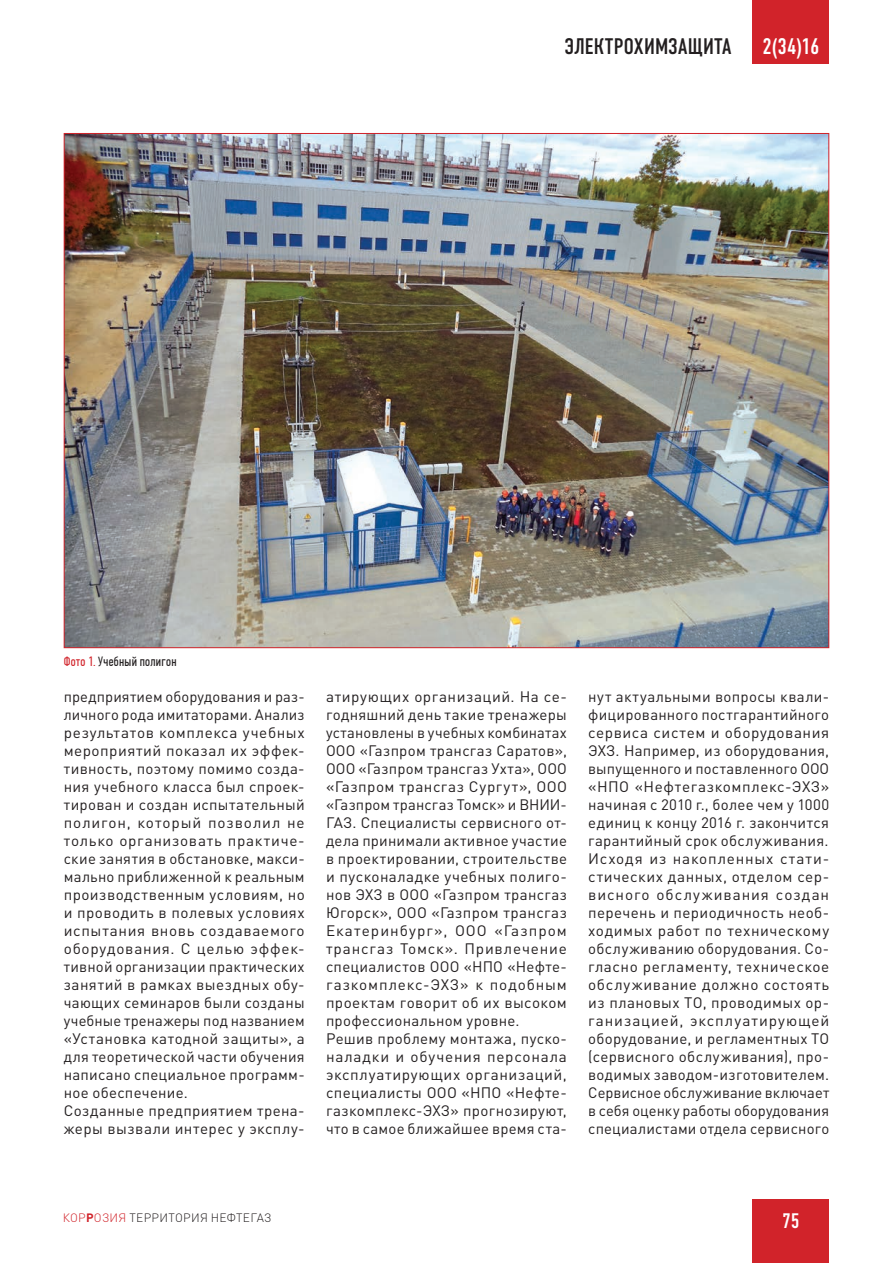
<style>
.page{position:relative;width:893px;height:1263px;background:#fff}
.page>*{position:absolute;margin:0;border:0;box-sizing:border-box;transform-origin:0 0}
.t1{font:22.5px "DIN Condensed C";letter-spacing:.015em;color:#231f20}
.t2{font:22.5px "DIN Condensed C";color:#fff}
.t3{font:21px "DIN Condensed C";color:#fff}
.t4{font:15px/18px "DIN Pro";letter-spacing:.025em;color:#231f20}
.t5{font:13.5px "PF Din Text Comp Pro";letter-spacing:.025em;color:#231f20}
.t6{font:300 12px "DIN Pro";letter-spacing:.02em;color:#231f20}
.s1{color:#d1232a}
.s2{font-weight:700;color:#d1232a}
</style>
<div class="page">
<div style="left:753px;top:1199px;width:76px;height:64px;background:#d1232a"></div>
<div style="left:753px;top:0;width:76px;height:64px;background:#d1232a"></div>
<img style="left:66px;top:135px;width:761px;height:511px">
<p class="t5" style="left:64px;top:654px;width:114px"><span class="s1">Фото 1.</span> Учебный полигон</p>
<h1 class="t1" style="left:565px;top:34px;width:168px">ЭЛЕКТРОХИМЗАЩИТА</h1>
<h1 class="t2" style="left:762px;top:34px;width:58px">2(34)16</h1>
<p class="t4" style="left:64px;top:687px;width:242px">предприятием оборудования и раз&shy;личного рода имитаторами. Анализ результатов комплекса учебных мероприятий показал их эффек&shy;тивность, поэтому помимо созда&shy;ния учебного класса был спроек&shy;тирован и создан испытательный полигон, который позволил не только организовать практиче&shy;ские занятия в обстановке, макси&shy;мально приближенной к реальным производственным условиям, но и проводить в полевых условиях испытания вновь создаваемого оборудования. С целью эффек&shy;тивной организации практических занятий в рамках выездных обу&shy;чающих семинаров были созданы учебные тренажеры под названием «Установка катодной защиты», а для теоретической части обучения написано специальное программ&shy;ное обеспечение.<br>Созданные предприятием трена&shy;жеры вызвали интерес у эксплу-</p>
<p class="t4" style="left:326px;top:687px;width:242px">атирующих организаций. На се&shy;годняшний день такие тренажеры установлены в учебных комбинатах<br>ООО «Газпром трансгаз Саратов»,<br>ООО «Газпром трансгаз Ухта», ООО «Газпром трансгаз Сургут», ООО «Газпром трансгаз Томск» и ВНИИ-<br>ГАЗ. Специалисты сервисного от&shy;дела принимали активное участие в проектировании, строительстве и пусконаладке учебных полиго&shy;нов ЭХЗ в ООО «Газпром трансгаз<br>Югорск», ООО «Газпром трансгаз<br>Екатеринбург», ООО «Газпром трансгаз Томск». Привлечение специалистов ООО «НПО «Нефте&shy;газкомплекс-ЭХЗ» к подобным проектам говорит об их высоком профессиональном уровне.<br>Решив проблему монтажа, пуско&shy;наладки и обучения персонала эксплуатирующих организаций, специалисты ООО «НПО «Нефте&shy;газкомплекс-ЭХЗ» прогнозируют, что в самое ближайшее время ста-</p>
<p class="t4" style="left:588px;top:687px;width:242px;text-align:justify">нут актуальными вопросы квали&shy;фицированного постгарантийного сервиса систем и оборудования ЭХЗ. Например, из оборудования, выпущенного и поставленного ООО «НПО «Нефтегазкомплекс-ЭХЗ» начиная с 2010 г., более чем у 1000 единиц к концу 2016 г. закончится гарантийный срок обслуживания.<br>Исходя из накопленных стати&shy;стических данных, отделом сер&shy;висного обслуживания создан перечень и периодичность необ&shy;ходимых работ по техническому обслуживанию оборудования. Со&shy;гласно регламенту, техническое обслуживание должно состоять из плановых ТО, проводимых ор&shy;ганизацией, эксплуатирующей оборудование, и регламентных ТО (сервисного обслуживания), про&shy;водимых заводом-изготовителем.<br>Сервисное обслуживание включает в себя оценку работы оборудования специалистами отдела сервисного</p>
<p class="t6" style="left:63px;top:1210px;width:211px"><span class="s1">КОР</span><span class="s2">Р</span><span class="s1">ОЗИЯ</span> ТЕРРИТОРИЯ НЕФТЕГАЗ</p>
<h2 class="t3" style="left:782px;top:1208px;width:19px">75</h2>
</div>
